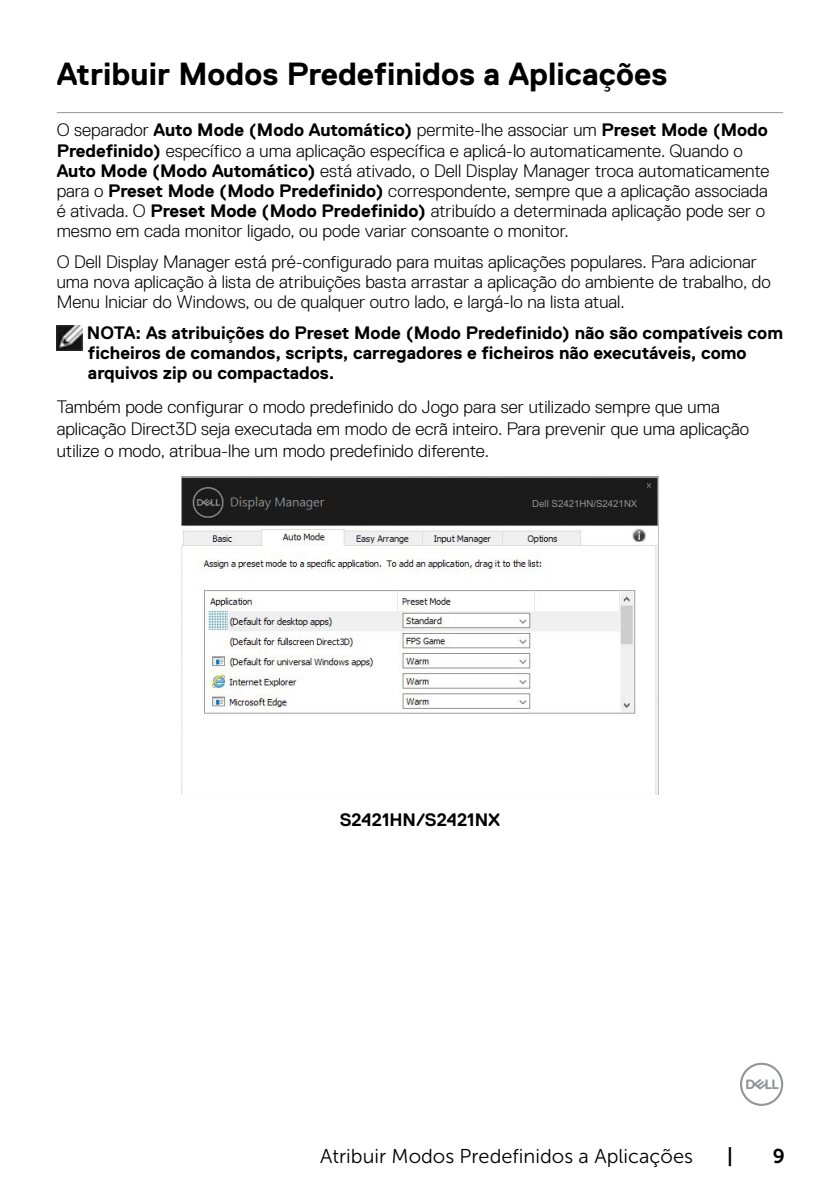
<style>
.page{position:relative;width:840px;height:1191px;background:#fff}
.page>*{position:absolute;margin:0;border:0;box-sizing:border-box;transform-origin:0 0}
.t1{font:700 32px "Dell Replica";color:#000}
.t2{font:20px "Museo Sans For Dell 300";color:#000}
.t3{font:20px "Museo Sans For Dell 700";color:#000}
.t4{font:300 18px/20px "Dell Replica";color:#000}
.t5{font:700 18px/20px "Dell Replica";color:#000}
.t6{font:9.6px "Arial";color:#939393}
.s1{font-weight:700}
</style>
<div class="page">
<svg style="left:740px;top:1062px;width:42px;height:44px"></svg>
<hr style="left:57px;top:112px;width:725px;height:1px;background:#939598">
<img style="left:57px;top:325px;width:25px;height:25px">
<img style="left:182px;top:476px;width:475px;height:318px">
<div style="left:539px;top:497px;width:104px;height:11px;background:#1b1b1b"></div>
<h1 class="t1" style="left:57px;top:56px;width:611px">Atribuir Modos Predefinidos a Aplicações</h1>
<p class="t4" style="left:57px;top:120px;width:714px">O separador <span class="s1">Auto Mode (Modo Automático)</span> permite-lhe associar um <span class="s1">Preset Mode (Modo Predefinido)</span> específico a uma aplicação específica e aplicá-lo automaticamente. Quando o <span class="s1">Auto Mode (Modo Automático)</span> está ativado, o Dell Display Manager troca automaticamente para o <span class="s1">Preset Mode (Modo Predefinido)</span> correspondente, sempre que a aplicação associada é ativada. O <span class="s1">Preset Mode (Modo Predefinido)</span> atribuído a determinada aplicação pode ser o mesmo em cada monitor ligado, ou pode variar consoante o monitor.</p>
<p class="t4" style="left:57px;top:252px;width:715px">O Dell Display Manager está pré-configurado para muitas aplicações populares. Para adicionar uma nova aplicação à lista de atribuições basta arrastar a aplicação do ambiente de trabalho, do<br>Menu Iniciar do Windows, ou de qualquer outro lado, e largá-lo na lista atual.</p>
<p class="t5" style="left:87px;top:323px;width:697px">NOTA: As atribuições do Preset Mode (Modo Predefinido) não são compatíveis com ficheiros de comandos, scripts, carregadores e ficheiros não executáveis, como arquivos zip ou compactados.</p>
<p class="t4" style="left:57px;top:395px;width:693px;line-height:22px">Também pode configurar o modo predefinido do Jogo para ser utilizado sempre que uma aplicação Direct3D seja executada em modo de ecrã inteiro. Para prevenir que uma aplicação utilize o modo, atribua-lhe um modo predefinido diferente.</p>
<p class="t6" style="left:532px;top:498px;width:107px">Dell S2421HN/S2421NX</p>
<p class="t5" style="left:339px;top:810px;width:162px">S2421HN/S2421NX</p>
<p class="t2" style="left:320px;top:1145px;width:374px">Atribuir Modos Predefinidos a Aplicações</p>
<p class="t3" style="left:726px;top:1144px;width:7px">|</p>
<p class="t3" style="left:772px;top:1144px;width:14px">9</p>
</div>
